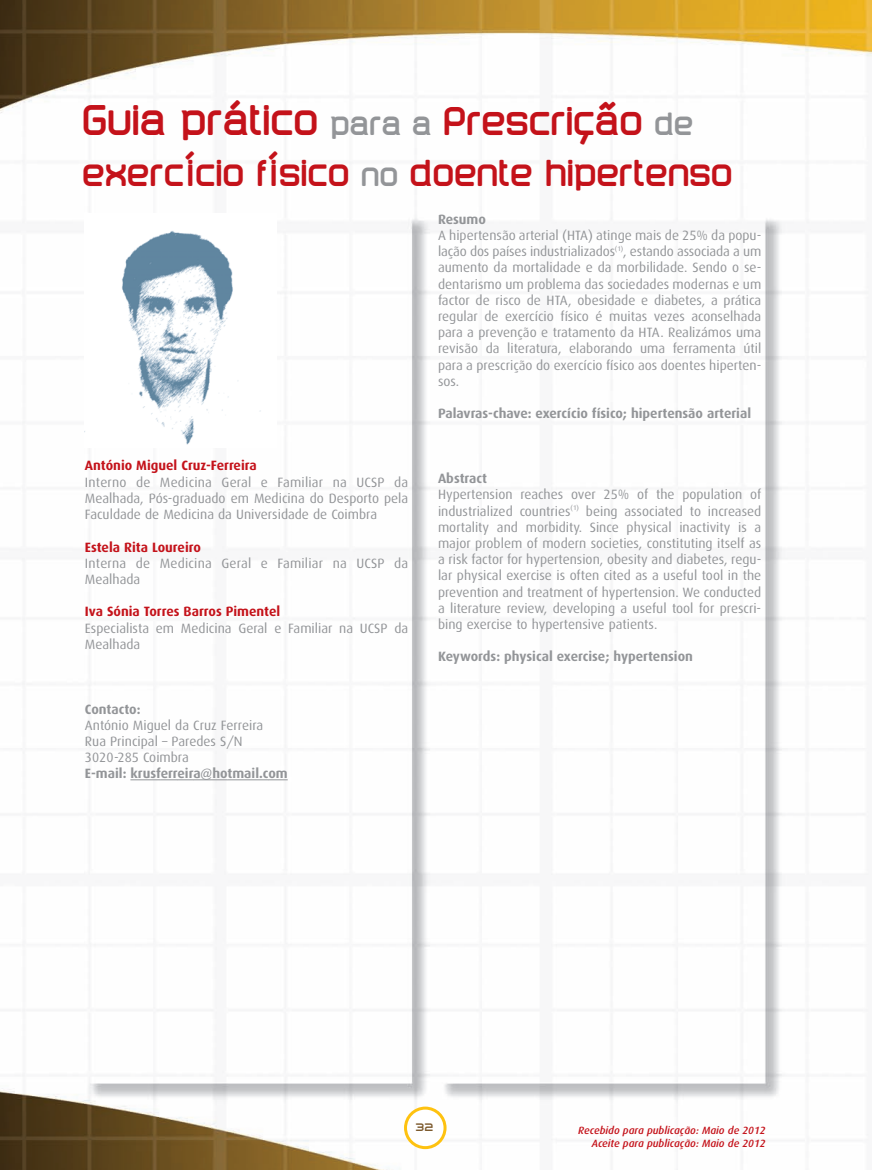
<style>
.page{position:relative;width:872px;height:1170px;background:#fff}
.page>*{position:absolute;margin:0;border:0;box-sizing:border-box;transform-origin:0 0}
.t1{font:700 48px "Formatt";letter-spacing:.025em;color:#c4121a}
.t2{font:700 42px "Formatt";letter-spacing:.025em;color:#c4121a}
.t3{font:13.5px/16.2px "Dax";color:#939598}
.t4{font:700 13.5px "Dax";color:#939598}
.t5{font:13.5px "Swisz";color:#7b582b}
.t6{font:italic 500 10.5px/12.6px "Dax";color:#c4121a;text-align:right}
.s1{font-size:36px;color:#939598}
.s2{font-size:45px}
.s3{font-weight:700}
.s4{font-weight:700;color:#c4121a}
</style>
<div class="page">
<img style="left:0;top:0;width:872px;height:1169px">
<svg style="left:404px;top:1106px;width:42px;height:42px"></svg>
<svg style="left:130px;top:779px;width:63px;height:1px"></svg>
<hr style="left:193px;top:779px;width:35px;height:1px;background:#939598">
<hr style="left:227px;top:779px;width:42px;height:1px;background:#939598">
<svg style="left:268px;top:779px;width:20px;height:1px"></svg>
<img style="left:85px;top:213px;width:191px;height:234px">
<p class="t1" style="left:83px;top:104px;width:611px">Guia prático <span class="s1">para a</span> <span class="s2">Prescrição</span> <span class="s1">de</span></p>
<p class="t2" style="left:83px;top:159px;width:651px">exercício físico <span class="s1">no</span> doente hipertenso</p>
<p class="t3" style="left:438px;top:212px;width:325px"><span class="s3">Resumo<br></span>A hipertensão arterial (HTA) atinge mais de 25% da popu&shy;lação dos países industrializados<sup>(1)</sup>, estando associada a um aumento da mortalidade e da morbilidade. Sendo o se&shy;dentarismo um problema das sociedades modernas e um factor de risco de HTA, obesidade e diabetes, a prática regular de exercício físico é muitas vezes aconselhada para a prevenção e tratamento da HTA. Realizámos uma revisão da literatura, elaborando uma ferramenta útil para a prescrição do exercício físico aos doentes hiperten&shy;sos.</p>
<p class="t4" style="left:438px;top:407px;width:314px">Palavras-chave: exercício físico; hipertensão arterial</p>
<p class="t3" style="left:85px;top:458px;width:325px"><span class="s4">António Miguel Cruz-Ferreira<br></span>Interno de Medicina Geral e Familiar na UCSP da Mealhada, Pós-graduado em Medicina do Desporto pela Faculdade de Medicina da Universidade de Coimbra</p>
<p class="t3" style="left:85px;top:539px;width:325px"><span class="s4">Estela Rita Loureiro<br></span>Interna de Medicina Geral e Familiar na UCSP da<br>Mealhada</p>
<p class="t3" style="left:85px;top:604px;width:325px"><span class="s4">Iva Sónia Torres Barros Pimentel<br></span>Especialista em Medicina Geral e Familiar na UCSP da<br>Mealhada</p>
<p class="t3" style="left:85px;top:701px;width:204px"><span class="s3">Contacto:<br></span>António Miguel da Cruz Ferreira<br>Rua Principal – Paredes S/N<br>3020-285 Coimbra<br><span class="s3">E-mail: krusferreira@hotmail.com</span></p>
<p class="t3" style="left:438px;top:471px;width:325px"><span class="s3">Abstract<br></span>Hypertension reaches over 25% of the population of industrialized countries<sup>(1)</sup> being associated to increased mortality and morbidity. Since physical inactivity is a major problem of modern societies, constituting itself as a risk factor for hypertension, obesity and diabetes, regu&shy;lar physical exercise is often cited as a useful tool in the prevention and treatment of hypertension. We conducted a literature review, developing a useful tool for prescri&shy;bing exercise to hypertensive patients.</p>
<p class="t4" style="left:438px;top:650px;width:256px">Keywords: physical exercise; hypertension</p>
<p class="t5" style="left:416px;top:1118px;width:20px">32</p>
<p class="t6" style="left:578px;top:1125px;width:189px">Recebido para publicação: Maio de 2012<br>Aceite para publicação: Maio de 2012</p>
</div>
